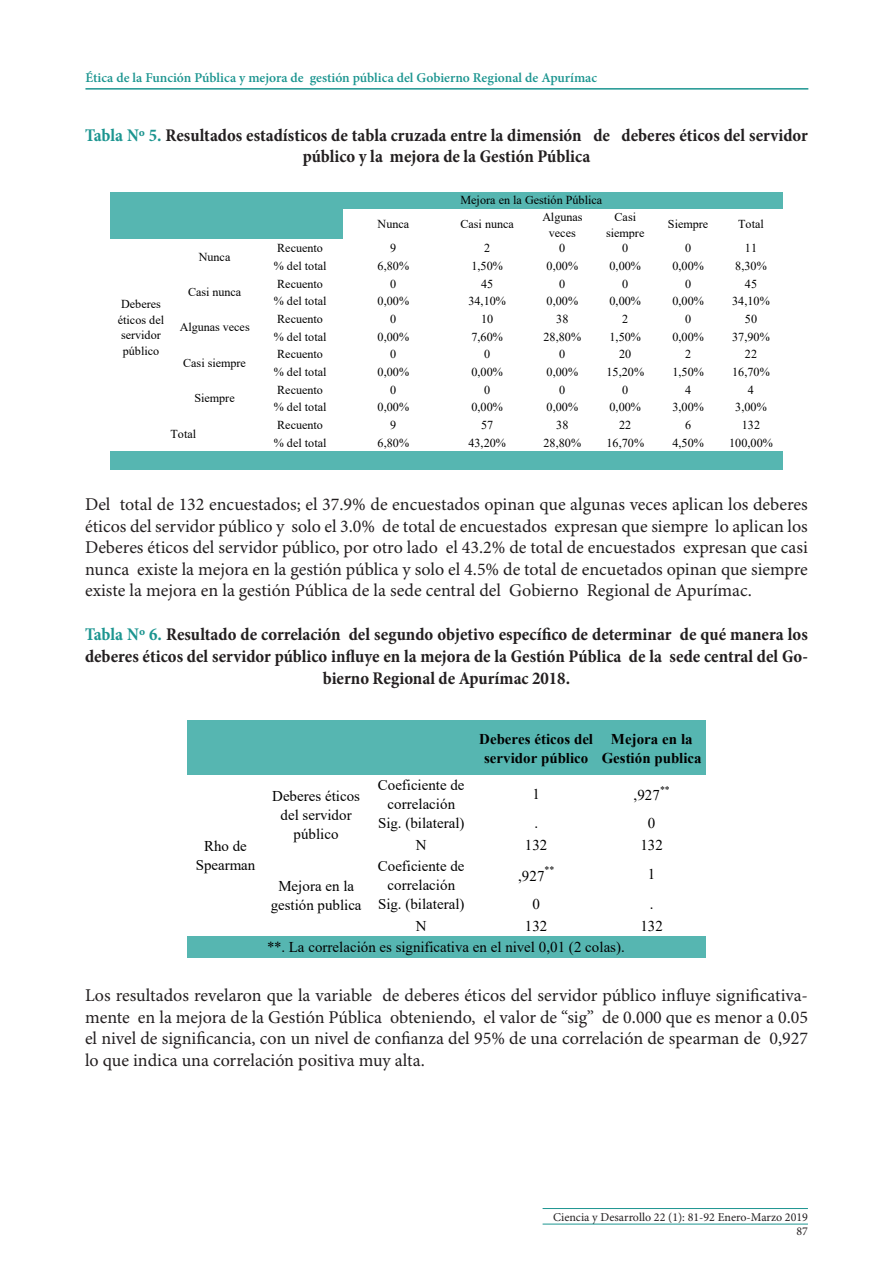
<style>
.page{position:relative;width:893px;height:1263px;background:#fff}
.page>*{position:absolute;margin:0;border:0;box-sizing:border-box;transform-origin:0 0}
.t1{font:18px/21.6px "Minion Pro";color:#231f20;text-align:justify}
.t2{font:700 condensed 18px/21.6px "Minion Pro";color:#231f20;text-align:center}
.t3{font:15px/19px "Times New Roman";color:#000;text-align:center}
.t4{font:700 15px/18.9px "Times New Roman";color:#000;text-align:center}
.t5{font:600 13.5px "Minion Pro";color:#1c9590}
.t6{font:12.15px/15.5px "Times New Roman";color:#000;text-align:center}
.t7{font:12px "Minion Pro";color:#231f20}
.t8{font:9.9px "Times New Roman";color:#000}
.s1{color:#1c9590}
</style>
<div class="page">
<div style="left:110px;top:192px;width:672px;height:17px;background:#56b6b1"></div>
<div style="left:110px;top:209px;width:233px;height:30px;background:#56b6b1"></div>
<div style="left:110px;top:452px;width:672px;height:18px;background:#56b6b1"></div>
<div style="left:187px;top:720px;width:519px;height:55px;background:#56b6b1"></div>
<div style="left:187px;top:936px;width:519px;height:22px;background:#56b6b1"></div>
<hr style="left:85px;top:88px;width:723px;height:2px;background:#1c9590">
<hr style="left:543px;top:1208px;width:265px;height:1px;background:#1c9590">
<hr style="left:543px;top:1224px;width:265px;height:1px;background:#1c9590">
<p class="t5" style="left:85px;top:69px;width:513px">Ética de la Función Pública y mejora de gestión pública del Gobierno Regional de Apurímac</p>
<p class="t2" style="left:85px;top:124px;width:724px"><span class="s1">Tabla Nº 5.</span> Resultados estadísticos de tabla cruzada entre la dimensión de deberes éticos del servidor público y la mejora de la Gestión Pública</p>
<p class="t6" style="left:460px;top:192px;width:143px">Mejora en la Gestión Pública</p>
<p class="t6" style="left:118px;top:296px;width:48px">Deberes éticos del servidor público</p>
<p class="t6" style="left:199px;top:248px;width:33px">Nunca</p>
<p class="t6" style="left:188px;top:284px;width:55px">Casi nunca</p>
<p class="t6" style="left:180px;top:319px;width:72px">Algunas veces</p>
<p class="t6" style="left:183px;top:355px;width:64px">Casi siempre</p>
<p class="t6" style="left:194px;top:390px;width:42px">Siempre</p>
<p class="t6" style="left:170px;top:425px;width:27px">Total</p>
<p class="t6" style="left:378px;top:216px;width:33px">Nunca</p>
<p class="t6" style="left:460px;top:216px;width:55px">Casi nunca</p>
<p class="t6" style="left:542px;top:209px;width:42px">Algunas veces</p>
<p class="t6" style="left:606px;top:209px;width:40px">Casi siempre</p>
<p class="t6" style="left:668px;top:216px;width:42px">Siempre</p>
<p class="t6" style="left:738px;top:216px;width:27px">Total</p>
<p class="t6" style="left:277px;top:240px;width:47px">Recuento</p>
<p class="t6" style="left:390px;top:240px;width:8px">9</p>
<p class="t6" style="left:484px;top:240px;width:8px">2</p>
<p class="t6" style="left:559px;top:240px;width:8px">0</p>
<p class="t6" style="left:622px;top:240px;width:8px">0</p>
<p class="t6" style="left:685px;top:240px;width:8px">0</p>
<p class="t6" style="left:745px;top:240px;width:14px">11</p>
<p class="t6" style="left:274px;top:258px;width:54px">% del total</p>
<p class="t6" style="left:378px;top:258px;width:33px">6,80%</p>
<p class="t6" style="left:471px;top:258px;width:33px">1,50%</p>
<p class="t6" style="left:547px;top:258px;width:33px">0,00%</p>
<p class="t6" style="left:609px;top:258px;width:33px">0,00%</p>
<p class="t6" style="left:672px;top:258px;width:33px">0,00%</p>
<p class="t6" style="left:735px;top:258px;width:33px">8,30%</p>
<p class="t6" style="left:277px;top:275px;width:47px">Recuento</p>
<p class="t6" style="left:390px;top:275px;width:8px">0</p>
<p class="t6" style="left:481px;top:275px;width:14px">45</p>
<p class="t6" style="left:559px;top:275px;width:8px">0</p>
<p class="t6" style="left:622px;top:275px;width:8px">0</p>
<p class="t6" style="left:685px;top:275px;width:8px">0</p>
<p class="t6" style="left:745px;top:275px;width:14px">45</p>
<p class="t6" style="left:274px;top:293px;width:54px">% del total</p>
<p class="t6" style="left:378px;top:293px;width:33px">0,00%</p>
<p class="t6" style="left:468px;top:293px;width:39px">34,10%</p>
<p class="t6" style="left:547px;top:293px;width:33px">0,00%</p>
<p class="t6" style="left:609px;top:293px;width:33px">0,00%</p>
<p class="t6" style="left:672px;top:293px;width:33px">0,00%</p>
<p class="t6" style="left:732px;top:293px;width:39px">34,10%</p>
<p class="t6" style="left:277px;top:311px;width:47px">Recuento</p>
<p class="t6" style="left:390px;top:311px;width:8px">0</p>
<p class="t6" style="left:481px;top:311px;width:14px">10</p>
<p class="t6" style="left:556px;top:311px;width:14px">38</p>
<p class="t6" style="left:622px;top:311px;width:8px">2</p>
<p class="t6" style="left:685px;top:311px;width:8px">0</p>
<p class="t6" style="left:745px;top:311px;width:14px">50</p>
<p class="t6" style="left:274px;top:328px;width:54px">% del total</p>
<p class="t6" style="left:378px;top:328px;width:33px">0,00%</p>
<p class="t6" style="left:471px;top:328px;width:33px">7,60%</p>
<p class="t6" style="left:543px;top:328px;width:39px">28,80%</p>
<p class="t6" style="left:609px;top:328px;width:33px">1,50%</p>
<p class="t6" style="left:672px;top:328px;width:33px">0,00%</p>
<p class="t6" style="left:732px;top:328px;width:39px">37,90%</p>
<p class="t6" style="left:277px;top:346px;width:47px">Recuento</p>
<p class="t6" style="left:390px;top:346px;width:8px">0</p>
<p class="t6" style="left:484px;top:346px;width:8px">0</p>
<p class="t6" style="left:559px;top:346px;width:8px">0</p>
<p class="t6" style="left:619px;top:346px;width:14px">20</p>
<p class="t6" style="left:685px;top:346px;width:8px">2</p>
<p class="t6" style="left:745px;top:346px;width:14px">22</p>
<p class="t6" style="left:274px;top:364px;width:54px">% del total</p>
<p class="t6" style="left:378px;top:364px;width:33px">0,00%</p>
<p class="t6" style="left:471px;top:364px;width:33px">0,00%</p>
<p class="t6" style="left:547px;top:364px;width:33px">0,00%</p>
<p class="t6" style="left:606px;top:364px;width:39px">15,20%</p>
<p class="t6" style="left:672px;top:364px;width:33px">1,50%</p>
<p class="t6" style="left:732px;top:364px;width:39px">16,70%</p>
<p class="t6" style="left:277px;top:382px;width:47px">Recuento</p>
<p class="t6" style="left:390px;top:382px;width:8px">0</p>
<p class="t6" style="left:484px;top:382px;width:8px">0</p>
<p class="t6" style="left:559px;top:382px;width:8px">0</p>
<p class="t6" style="left:622px;top:382px;width:8px">0</p>
<p class="t6" style="left:685px;top:382px;width:8px">4</p>
<p class="t6" style="left:748px;top:382px;width:8px">4</p>
<p class="t6" style="left:274px;top:399px;width:54px">% del total</p>
<p class="t6" style="left:378px;top:399px;width:33px">0,00%</p>
<p class="t6" style="left:471px;top:399px;width:33px">0,00%</p>
<p class="t6" style="left:547px;top:399px;width:33px">0,00%</p>
<p class="t6" style="left:609px;top:399px;width:33px">0,00%</p>
<p class="t6" style="left:672px;top:399px;width:33px">3,00%</p>
<p class="t6" style="left:735px;top:399px;width:33px">3,00%</p>
<p class="t6" style="left:277px;top:417px;width:47px">Recuento</p>
<p class="t6" style="left:390px;top:417px;width:8px">9</p>
<p class="t6" style="left:481px;top:417px;width:14px">57</p>
<p class="t6" style="left:556px;top:417px;width:14px">38</p>
<p class="t6" style="left:619px;top:417px;width:14px">22</p>
<p class="t6" style="left:685px;top:417px;width:8px">6</p>
<p class="t6" style="left:742px;top:417px;width:20px">132</p>
<p class="t6" style="left:274px;top:435px;width:54px">% del total</p>
<p class="t6" style="left:378px;top:435px;width:33px">6,80%</p>
<p class="t6" style="left:468px;top:435px;width:39px">43,20%</p>
<p class="t6" style="left:543px;top:435px;width:39px">28,80%</p>
<p class="t6" style="left:606px;top:435px;width:39px">16,70%</p>
<p class="t6" style="left:672px;top:435px;width:33px">4,50%</p>
<p class="t6" style="left:729px;top:435px;width:45px">100,00%</p>
<p class="t1" style="left:85px;top:494px;width:724px">Del total de 132 encuestados; el 37.9% de encuestados opinan que algunas veces aplican los deberes éticos del servidor público y solo el 3.0% de total de encuestados expresan que siempre lo aplican los Deberes éticos del servidor público, por otro lado el 43.2% de total de encuestados expresan que casi nunca existe la mejora en la gestión pública y solo el 4.5% de total de encuetados opinan que siempre existe la mejora en la gestión Pública de la sede central del Gobierno Regional de Apurímac.</p>
<p class="t2" style="left:85px;top:624px;width:724px"><span class="s1">Tabla Nº 6.</span> Resultado de correlación del segundo objetivo específico de determinar de qué manera los deberes éticos del servidor público influye en la mejora de la Gestión Pública de la sede central del Go&shy;bierno Regional de Apurímac 2018.</p>
<p class="t4" style="left:479px;top:729px;width:115px">Deberes éticos del servidor público</p>
<p class="t4" style="left:602px;top:729px;width:101px">Mejora en la<br>Gestión publica</p>
<p class="t3" style="left:378px;top:775px;width:88px">Coeficiente de correlación</p>
<p class="t3" style="left:532px;top:784px;width:9px">1</p>
<p class="t3" style="left:634px;top:785px;width:28px">,927</p>
<p class="t8" style="left:660px;top:783px;width:11px">**</p>
<p class="t3" style="left:272px;top:786px;width:89px">Deberes éticos del servidor público</p>
<p class="t3" style="left:271px;top:876px;width:92px">Mejora en la gestión publica</p>
<p class="t3" style="left:267px;top:936px;width:359px">**. La correlación es significativa en el nivel 0,01 (2 colas).</p>
<p class="t1" style="left:85px;top:985px;width:724px">Los resultados revelaron que la variable de deberes éticos del servidor público influye significativa&shy;mente en la mejora de la Gestión Pública obteniendo, el valor de “sig” de 0.000 que es menor a 0.05 el nivel de significancia, con un nivel de confianza del 95% de una correlación de spearman de 0,927 lo que indica una correlación positiva muy alta.</p>
<p class="t3" style="left:378px;top:813px;width:88px">Sig. (bilateral)</p>
<p class="t3" style="left:534px;top:813px;width:5px">.</p>
<p class="t3" style="left:648px;top:813px;width:9px">0</p>
<p class="t3" style="left:416px;top:835px;width:12px">N</p>
<p class="t3" style="left:525px;top:835px;width:24px">132</p>
<p class="t3" style="left:640px;top:835px;width:24px">132</p>
<p class="t3" style="left:378px;top:855px;width:88px">Coeficiente de correlación</p>
<p class="t3" style="left:518px;top:866px;width:28px">,927</p>
<p class="t3" style="left:196px;top:836px;width:61px">Rho de<br>Spearman</p>
<p class="t8" style="left:545px;top:863px;width:11px">**</p>
<p class="t3" style="left:648px;top:864px;width:9px">1</p>
<p class="t3" style="left:378px;top:894px;width:88px">Sig. (bilateral)</p>
<p class="t3" style="left:532px;top:894px;width:9px">0</p>
<p class="t3" style="left:650px;top:894px;width:5px">.</p>
<p class="t3" style="left:416px;top:915px;width:12px">N</p>
<p class="t3" style="left:525px;top:915px;width:24px">132</p>
<p class="t3" style="left:640px;top:915px;width:24px">132</p>
<p class="t7" style="left:553px;top:1210px;width:256px">Ciencia y Desarrollo 22 (1): 81-92 Enero-Marzo 2019</p>
<p class="t7" style="left:796px;top:1224px;width:13px">87</p>
</div>
